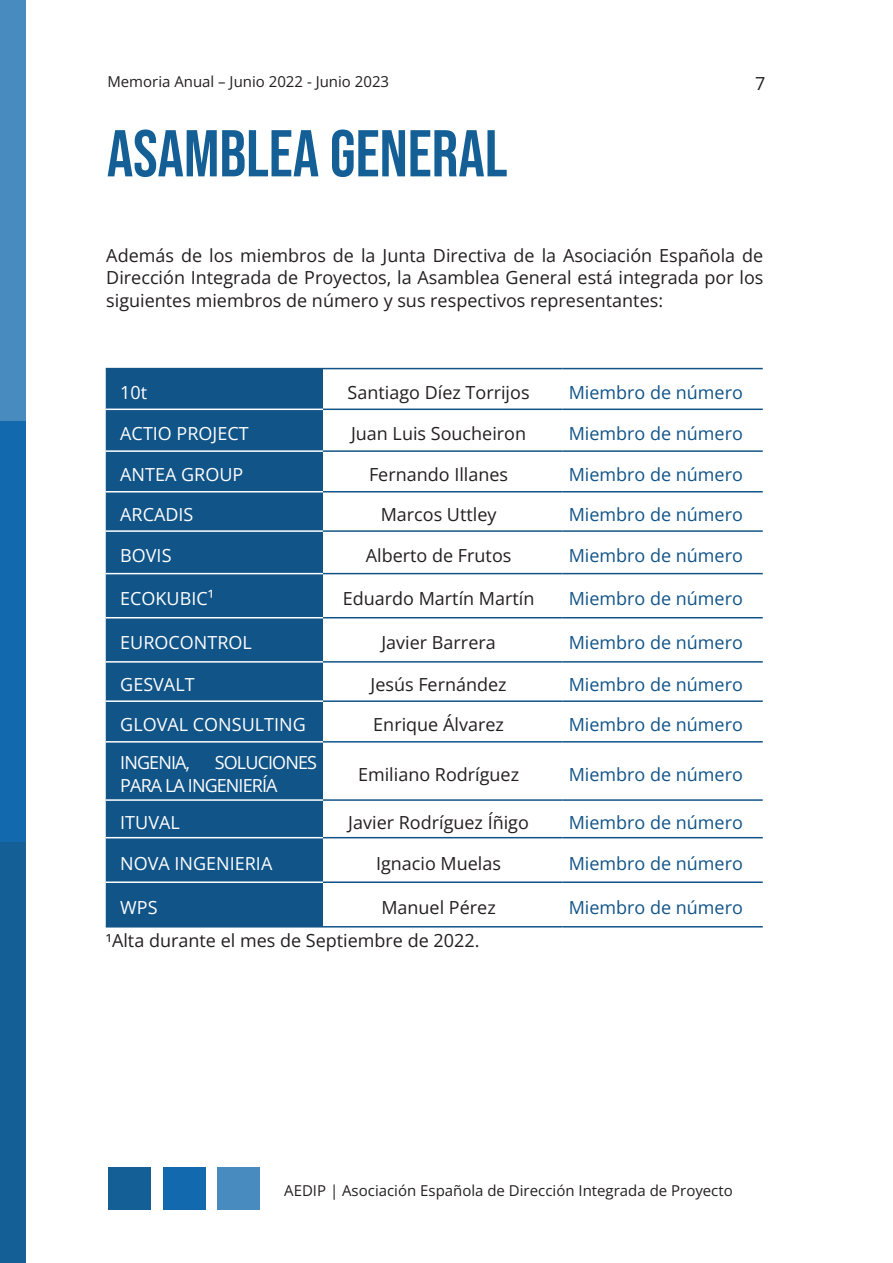
<style>
.page{position:relative;width:893px;height:1263px;background:#fff}
.page>*{position:absolute;margin:0;border:0;box-sizing:border-box;transform-origin:0 0}
.t1{font:66px "Bebas Neue";color:#135f96}
.t2{font:18px/22.5px "Open Sans";color:#231f20;text-align:justify}
.t3{font:18px "Open Sans";color:#115488}
.t4{font:18px "Open Sans";color:#fff}
.t5{font:18px/22.5px "Open Sans";letter-spacing:-.05em;color:#fff}
.t6{font:15px "Open Sans";color:#231f20}
</style>
<div class="page">
<div style="left:0;top:0;width:26px;height:421px;background:#478bbf"></div>
<div style="left:0;top:421px;width:26px;height:421px;background:#1369ae"></div>
<div style="left:0;top:842px;width:26px;height:421px;background:#135f96"></div>
<div style="left:106px;top:369px;width:217px;height:557px;background:#115488"></div>
<hr style="left:106px;top:368px;width:217px;height:1px;background:#115488">
<hr style="left:323px;top:881px;width:240px;height:2px;background:#115488">
<hr style="left:563px;top:881px;width:200px;height:2px;background:#115488">
<hr style="left:106px;top:926px;width:217px;height:1px;background:#115488">
<hr style="left:323px;top:926px;width:240px;height:1px;background:#115488">
<hr style="left:563px;top:926px;width:200px;height:1px;background:#115488">
<hr style="left:323px;top:368px;width:240px;height:1px;background:#115488">
<hr style="left:563px;top:368px;width:200px;height:1px;background:#115488">
<hr style="left:323px;top:409px;width:240px;height:1px;background:#115488">
<hr style="left:563px;top:409px;width:200px;height:1px;background:#115488">
<hr style="left:323px;top:450px;width:240px;height:2px;background:#115488">
<hr style="left:563px;top:450px;width:200px;height:2px;background:#115488">
<hr style="left:323px;top:491px;width:240px;height:1px;background:#115488">
<hr style="left:563px;top:491px;width:200px;height:1px;background:#115488">
<hr style="left:323px;top:530px;width:240px;height:2px;background:#115488">
<hr style="left:563px;top:530px;width:200px;height:2px;background:#115488">
<hr style="left:323px;top:573px;width:240px;height:1px;background:#115488">
<hr style="left:563px;top:573px;width:200px;height:1px;background:#115488">
<hr style="left:323px;top:617px;width:240px;height:1px;background:#115488">
<hr style="left:563px;top:617px;width:200px;height:1px;background:#115488">
<hr style="left:323px;top:661px;width:240px;height:2px;background:#115488">
<hr style="left:563px;top:661px;width:200px;height:2px;background:#115488">
<hr style="left:323px;top:700px;width:240px;height:2px;background:#115488">
<hr style="left:563px;top:700px;width:200px;height:2px;background:#115488">
<hr style="left:323px;top:741px;width:240px;height:1px;background:#115488">
<hr style="left:563px;top:741px;width:200px;height:1px;background:#115488">
<hr style="left:323px;top:799px;width:240px;height:2px;background:#115488">
<hr style="left:563px;top:799px;width:200px;height:2px;background:#115488">
<hr style="left:323px;top:837px;width:240px;height:1px;background:#115488">
<hr style="left:563px;top:837px;width:200px;height:1px;background:#115488">
<hr style="left:106px;top:409px;width:217px;height:1px;background:#fff">
<hr style="left:106px;top:450px;width:217px;height:2px;background:#fff">
<hr style="left:106px;top:491px;width:217px;height:1px;background:#fff">
<hr style="left:106px;top:530px;width:217px;height:2px;background:#fff">
<hr style="left:106px;top:573px;width:217px;height:1px;background:#fff">
<hr style="left:106px;top:617px;width:217px;height:1px;background:#fff">
<hr style="left:106px;top:661px;width:217px;height:2px;background:#fff">
<hr style="left:106px;top:700px;width:217px;height:2px;background:#fff">
<hr style="left:106px;top:741px;width:217px;height:1px;background:#fff">
<hr style="left:106px;top:799px;width:217px;height:2px;background:#fff">
<hr style="left:106px;top:837px;width:217px;height:1px;background:#fff">
<hr style="left:106px;top:881px;width:217px;height:2px;background:#fff">
<div style="left:108px;top:1167px;width:43px;height:43px;background:#135f96"></div>
<div style="left:163px;top:1167px;width:42px;height:43px;background:#1369ae"></div>
<div style="left:217px;top:1167px;width:43px;height:43px;background:#478bbf"></div>
<p class="t6" style="left:107px;top:71px;width:283px">Memoria Anual – Junio 2022 - Junio 2023</p>
<p class="t2" style="left:755px;top:72px;width:12px">7</p>
<h1 class="t1" style="left:107px;top:116px;width:402px">ASAMBLEA GENERAL</h1>
<p class="t2" style="left:106px;top:244px;width:659px">Además de los miembros de la Junta Directiva de la Asociación Española de Dirección Integrada de Proyectos, la Asamblea General está integrada por los siguientes miembros de número y sus respectivos representantes:</p>
<p class="t4" style="left:120px;top:380px;width:29px">10t</p>
<p class="t2" style="left:348px;top:380px;width:183px">Santiago Díez Torrijos</p>
<p class="t3" style="left:569px;top:380px;width:176px">Miembro de número</p>
<p class="t4" style="left:120px;top:421px;width:130px">ACTIO PROJECT</p>
<p class="t2" style="left:351px;top:422px;width:177px">Juan Luis Soucheiron</p>
<p class="t3" style="left:569px;top:421px;width:176px">Miembro de número</p>
<p class="t4" style="left:120px;top:462px;width:125px">ANTEA GROUP</p>
<p class="t2" style="left:369px;top:463px;width:141px">Fernando Illanes</p>
<p class="t3" style="left:569px;top:462px;width:176px">Miembro de número</p>
<p class="t4" style="left:120px;top:502px;width:75px">ARCADIS</p>
<p class="t2" style="left:381px;top:503px;width:117px">Marcos Uttley</p>
<p class="t3" style="left:569px;top:502px;width:176px">Miembro de número</p>
<p class="t4" style="left:120px;top:543px;width:53px">BOVIS</p>
<p class="t2" style="left:366px;top:544px;width:147px">Alberto de Frutos</p>
<p class="t3" style="left:569px;top:543px;width:176px">Miembro de número</p>
<p class="t4" style="left:120px;top:586px;width:95px">ECOKUBIC¹</p>
<p class="t2" style="left:343px;top:587px;width:193px">Eduardo Martín Martín</p>
<p class="t3" style="left:569px;top:586px;width:176px">Miembro de número</p>
<p class="t4" style="left:120px;top:630px;width:133px">EUROCONTROL</p>
<p class="t2" style="left:381px;top:631px;width:116px">Javier Barrera</p>
<p class="t3" style="left:569px;top:630px;width:176px">Miembro de número</p>
<p class="t4" style="left:120px;top:672px;width:76px">GESVALT</p>
<p class="t2" style="left:370px;top:673px;width:138px">Jesús Fernández</p>
<p class="t3" style="left:569px;top:672px;width:176px">Miembro de número</p>
<p class="t4" style="left:120px;top:712px;width:187px">GLOVAL CONSULTING</p>
<p class="t2" style="left:373px;top:713px;width:132px">Enrique Álvarez</p>
<p class="t3" style="left:569px;top:712px;width:176px">Miembro de número</p>
<p class="t5" style="left:120px;top:751px;width:71px">INGENIA,</p>
<p class="t5" style="left:120px;top:751px;width:198px;text-indent:95px">SOLUCIONES<br>PARA LA INGENIERÍA</p>
<p class="t2" style="left:358px;top:762px;width:163px">Emiliano Rodríguez</p>
<p class="t3" style="left:569px;top:762px;width:176px">Miembro de número</p>
<p class="t4" style="left:120px;top:810px;width:61px">ITUVAL</p>
<p class="t2" style="left:348px;top:810px;width:182px">Javier Rodríguez Íñigo</p>
<p class="t3" style="left:569px;top:810px;width:176px">Miembro de número</p>
<p class="t4" style="left:120px;top:851px;width:154px">NOVA INGENIERIA</p>
<p class="t2" style="left:376px;top:851px;width:126px">Ignacio Muelas</p>
<p class="t3" style="left:569px;top:851px;width:176px">Miembro de número</p>
<p class="t4" style="left:120px;top:895px;width:39px">WPS</p>
<p class="t2" style="left:381px;top:896px;width:116px">Manuel Pérez</p>
<p class="t3" style="left:569px;top:895px;width:176px">Miembro de número</p>
<p class="t2" style="left:106px;top:929px;width:375px">1Alta durante el mes de Septiembre de 2022.</p>
<p class="t6" style="left:284px;top:1180px;width:450px">AEDIP | Asociación Española de Dirección Integrada de Proyecto</p>
</div>
